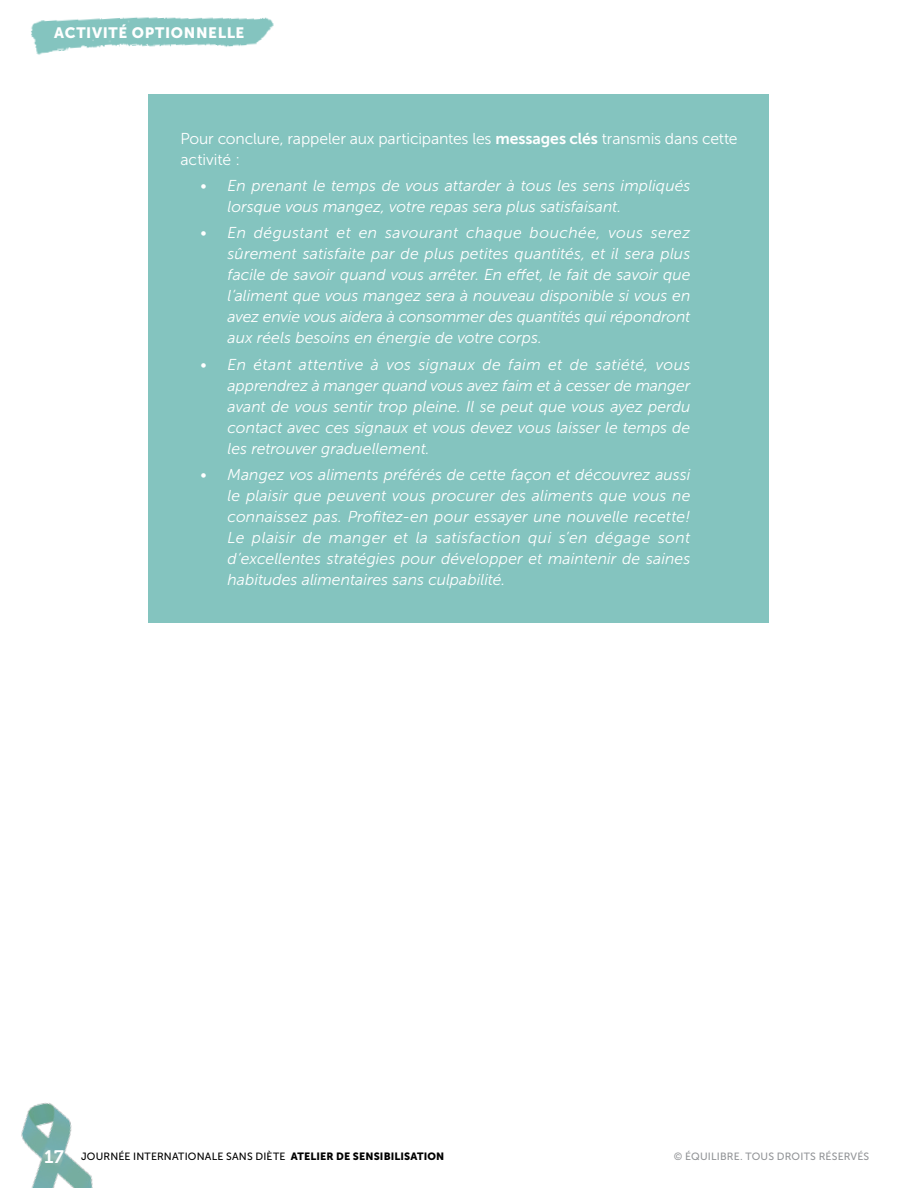
<style>
.page{position:relative;width:918px;height:1188px;background:#fff}
.page>*{position:absolute;margin:0;border:0;box-sizing:border-box;transform-origin:0 0}
.t1{font:italic 15.75px/21px "Museo Sans 300";color:#fff;text-align:justify}
.t2{font:15.75px/21px "Museo Sans 300";letter-spacing:-.01em;color:#fff}
.t3{font:15px "Museo Sans 900";letter-spacing:.04em;color:#fff}
.t4{font:10.5px "Museo Sans 500";letter-spacing:.02em;color:#000}
.t5{font:10.5px "Museo Sans 500";letter-spacing:.02em;color:#939598}
.s1{font-family:"Museo Sans 700"}
.s2{font-family:"Museo 700";font-size:18px;color:#fff}
.s3{font-family:"Museo Sans 900"}
</style>
<div class="page">
<img style="left:21px;top:1102px;width:72px;height:86px">
<div style="left:148px;top:94px;width:622px;height:529px;background:#84c4bf"></div>
<img style="left:31px;top:17px;width:243px;height:38px">
<p class="t3" style="left:54px;top:24px;width:192px">ACTIVITÉ OPTIONNELLE</p>
<p class="t2" style="left:180px;top:128px;width:559px">Pour conclure, rappeler aux participantes les <span class="s1">messages clés</span> transmis dans cette activité :</p>
<p class="t1" style="left:228px;top:175px;width:464px;text-indent:-27px">• En prenant le temps de vous attarder à tous les sens impliqués lorsque vous mangez, votre repas sera plus satisfaisant.</p>
<p class="t1" style="left:228px;top:223px;width:464px;text-indent:-27px">• En dégustant et en savourant chaque bouchée, vous serez sûrement satisfaite par de plus petites quantités, et il sera plus facile de savoir quand vous arrêter. En effet, le fait de savoir que l’aliment que vous mangez sera à nouveau disponible si vous en avez envie vous aidera à consommer des quantités qui répondront aux réels besoins en énergie de votre corps.</p>
<p class="t1" style="left:228px;top:354px;width:464px;text-indent:-27px">• En étant attentive à vos signaux de faim et de satiété, vous apprendrez à manger quand vous avez faim et à cesser de manger avant de vous sentir trop pleine. Il se peut que vous ayez perdu contact avec ces signaux et vous devez vous laisser le temps de les retrouver graduellement.</p>
<p class="t1" style="left:228px;top:464px;width:464px;text-indent:-27px">• Mangez vos aliments préférés de cette façon et découvrez aussi le plaisir que peuvent vous procurer des aliments que vous ne connaissez pas. Profitez-en pour essayer une nouvelle recette !<br>Le plaisir de manger et la satisfaction qui s’en dégage sont d’excellentes stratégies pour développer et maintenir de saines habitudes alimentaires sans culpabilité.</p>
<p class="t4" style="left:44px;top:1151px;width:402px"><span class="s2">17</span> JOURNÉE INTERNATIONALE SANS DIÈTE <span class="s3">ATELIER DE SENSIBILISATION</span></p>
<p class="t5" style="left:674px;top:1151px;width:197px">© ÉQUILIBRE. TOUS DROITS RÉSERVÉS</p>
</div>
